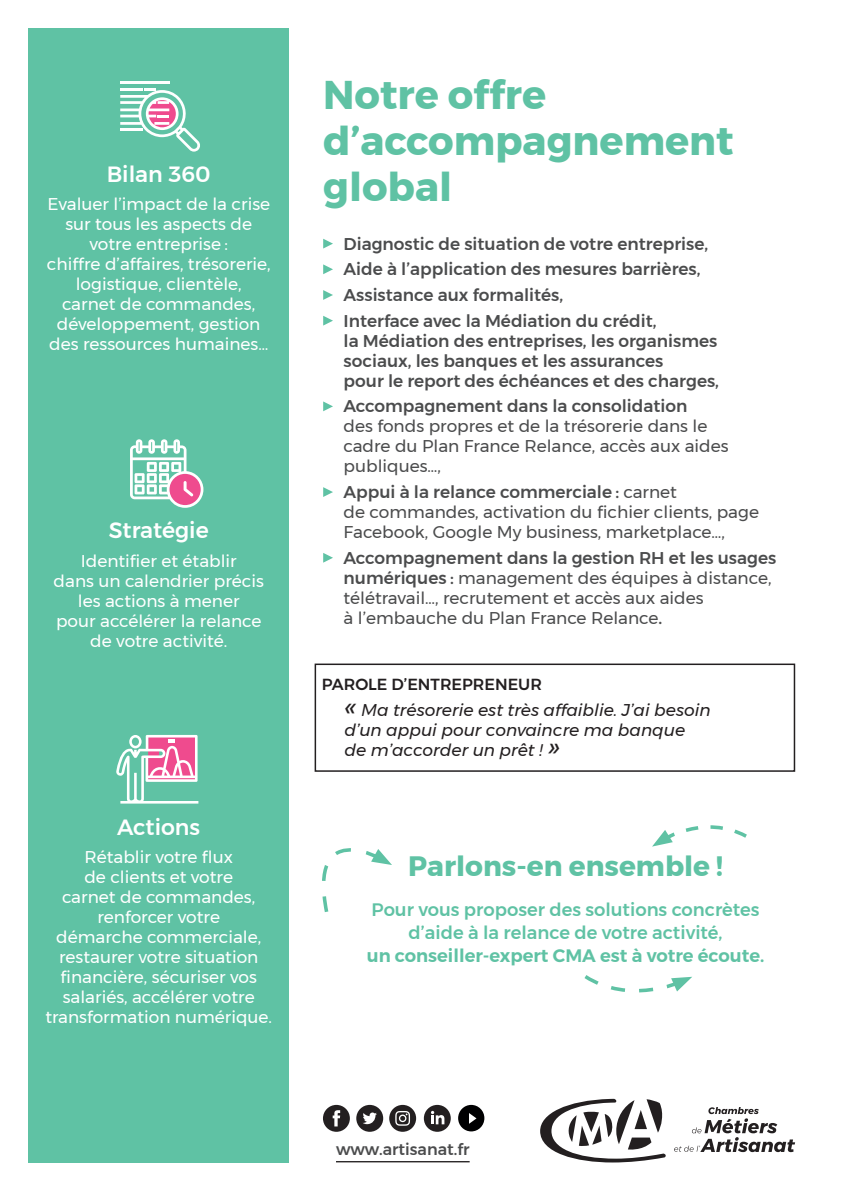
<style>
.page{position:relative;width:842px;height:1191px;background:#fff}
.page>*{position:absolute;margin:0;border:0;box-sizing:border-box;transform-origin:0 0}
.Titre_Vert_V{font:700 40px/46px "Montserrat";color:#5fc2a4}
.Parlons{font:700 28px "Montserrat";color:#5fc2a4}
.Titre_Colonne{font:500 22px "Montserrat";color:#fff}
.Body_parlons{font:500 18px/23px "Montserrat";color:#5fc2a4;text-align:center}
.Body_Colonne{font:17px/20px "Montserrat";color:#fff;text-align:center}
.Titre_Puce{font:17px/20px "Montserrat";color:#4b4c4d}
.Titre_Puce-2{font:500 17px/20px "Montserrat";color:#4b4c4d}
.Body_Encadré{font:italic 17px/20px "Montserrat";color:#231f20}
.Titre_encadré{font:500 16px "Montserrat";color:#231f20}
.t1{font:500 16px "Montserrat";color:#4b4c4d}
.s1{font-weight:500}
.s2{font-size:28px}
.s3{font-weight:600}
</style>
<div class="page">
<div style="left:28px;top:28px;width:261px;height:1134px;background:#5fc2a4"></div>
<hr style="left:120px;top:81px;width:49px;height:3px;background:#fff">
<svg style="left:120px;top:88px;width:80px;height:64px"></svg>
<hr style="left:120px;top:128px;width:23px;height:3px;background:#fff">
<svg style="left:130px;top:439px;width:73px;height:69px"></svg>
<svg style="left:116px;top:735px;width:82px;height:68px"></svg>
<svg style="left:323px;top:239px;width:10px;height:9px"></svg>
<svg style="left:323px;top:264px;width:10px;height:10px"></svg>
<svg style="left:323px;top:290px;width:10px;height:10px"></svg>
<svg style="left:323px;top:316px;width:10px;height:9px"></svg>
<svg style="left:323px;top:401px;width:10px;height:10px"></svg>
<svg style="left:323px;top:487px;width:10px;height:10px"></svg>
<svg style="left:323px;top:553px;width:10px;height:9px"></svg>
<div style="left:315px;top:663px;width:480px;height:109px;border:2px solid #231f20"></div>
<svg style="left:652px;top:825px;width:95px;height:21px"></svg>
<svg style="left:322px;top:848px;width:70px;height:64px"></svg>
<svg style="left:584px;top:975px;width:108px;height:18px"></svg>
<svg style="left:674px;top:1107px;width:121px;height:45px"></svg>
<svg style="left:540px;top:1098px;width:126px;height:64px"></svg>
<hr style="left:336px;top:1161px;width:134px;height:1px;background:#231f20">
<div style="left:356px;top:1104px;width:27px;height:27px;background:#231f20;border-radius:13px"></div>
<svg style="left:363px;top:1112px;width:14px;height:12px"></svg>
<div style="left:323px;top:1104px;width:27px;height:27px;background:#231f20;border-radius:13px"></div>
<svg style="left:333px;top:1110px;width:7px;height:16px"></svg>
<div style="left:389px;top:1104px;width:27px;height:27px;background:#231f20;border-radius:13px"></div>
<svg style="left:395px;top:1111px;width:15px;height:14px"></svg>
<div style="left:424px;top:1104px;width:27px;height:27px;background:#231f20;border-radius:13px"></div>
<svg style="left:431px;top:1110px;width:13px;height:14px"></svg>
<svg style="left:458px;top:1104px;width:26px;height:27px"></svg>
<p class="Titre_Colonne" style="left:107px;top:157px;width:106px">Bilan 360</p>
<p class="Body_Colonne" style="left:47px;top:194px;width:225px">Evaluer l’impact de la crise sur tous les aspects de votre entreprise :<br>chiffre d’affaires, trésorerie, logistique, clientèle,<br>carnet de commandes, développement, gestion des ressources humaines…</p>
<p class="Titre_Colonne" style="left:109px;top:513px;width:101px">Stratégie</p>
<p class="Body_Colonne" style="left:54px;top:550px;width:212px">Identifier et établir<br>dans un calendrier précis les actions à mener<br>pour accélérer la relance de votre activité.</p>
<p class="Titre_Colonne" style="left:117px;top:809px;width:84px">Actions</p>
<p class="Body_Colonne" style="left:45px;top:847px;width:228px">Rétablir votre flux<br>de clients et votre<br>carnet de commandes, renforcer votre<br>démarche commerciale, restaurer votre situation financière, sécuriser vos salariés, accélérer votre transformation numérique.</p>
<p class="Titre_Vert_V" style="left:323px;top:72px;width:412px">Notre offre d’accompagnement global</p>
<p class="Titre_Puce-2" style="left:344px;top:233px;width:366px">Diagnostic de situation de votre entreprise,</p>
<p class="Titre_Puce-2" style="left:344px;top:259px;width:358px">Aide à l’application des mesures barrières,</p>
<p class="Titre_Puce-2" style="left:344px;top:285px;width:221px">Assistance aux formalités,</p>
<p class="Titre_Puce-2" style="left:344px;top:310px;width:377px">Interface avec la Médiation du crédit,<br>la Médiation des entreprises, les organismes sociaux, les banques et les assurances<br>pour le report des échéances et des charges,</p>
<p class="Titre_Puce" style="left:344px;top:396px;width:386px"><span class="s1">Accompagnement dans la consolidation<br></span>des fonds propres et de la trésorerie dans le cadre du Plan France Relance, accès aux aides publiques…,</p>
<p class="Titre_Puce" style="left:344px;top:482px;width:417px"><span class="s1">Appui à la relance commerciale :</span> carnet<br>de commandes, activation du fichier clients, page<br>Facebook, Google My business, marketplace…,</p>
<p class="Titre_Puce" style="left:344px;top:547px;width:434px"><span class="s1">Accompagnement dans la gestion RH et les usages numériques :</span> management des équipes à distance, télétravail…, recrutement et accès aux aides<br>à l’embauche du Plan France Relance<span class="s1">.</span></p>
<p class="Titre_encadré" style="left:322px;top:672px;width:222px">PAROLE D’ENTREPRENEUR</p>
<p class="Body_Encadré" style="left:344px;top:700px;width:368px"><span class="s2">«</span> Ma trésorerie est très affaiblie. J’ai besoin d’un appui pour convaincre ma banque de m’accorder un prêt ! <span class="s2">»</span></p>
<p class="Parlons" style="left:408px;top:843px;width:316px">Parlons-en ensemble !</p>
<p class="Body_parlons" style="left:367px;top:898px;width:399px">Pour vous proposer des solutions concrètes d’aide à la relance de votre activité,<br><span class="s3">un conseiller-expert CMA est à votre écoute.</span></p>
<p class="t1" style="left:336px;top:1136px;width:135px">www.artisanat.fr</p>
</div>
